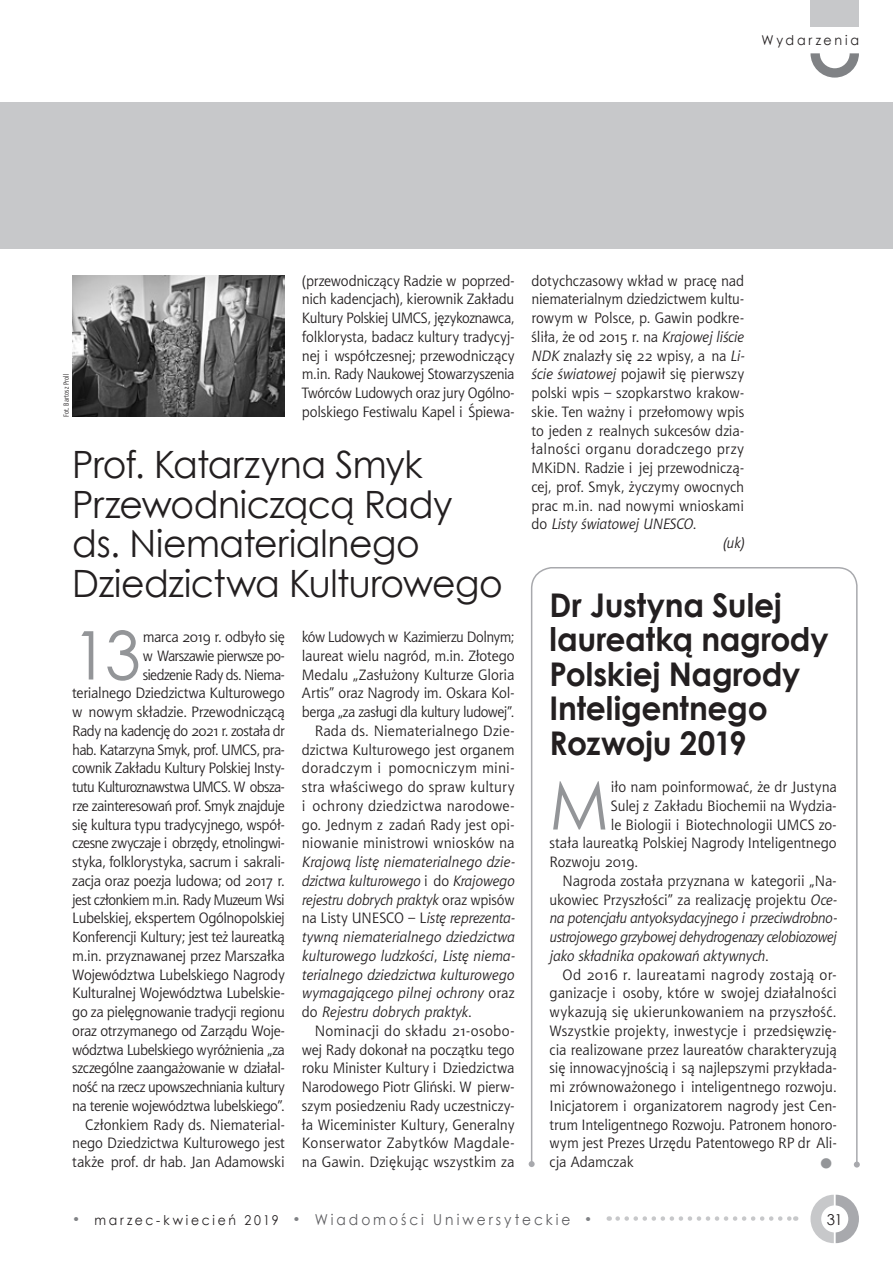
<style>
.page{position:relative;width:893px;height:1263px;background:#fff}
.page>*{position:absolute;margin:0;border:0;box-sizing:border-box;transform-origin:0 0}
.Tekst_z_inicjałem{font:67.2px "Century Gothic";color:#939598;scale:.96 1}
.Tytuł{font:37.65px/39.8px "Century Gothic";letter-spacing:-.015em;color:#231f20;scale:.96 1}
.Tekst_główny{font:34.5px "Century Gothic";color:#939598}
.Tytuł-2{font:700 32.7px/34.5px "Century Gothic";letter-spacing:-.01em;color:#231f20;scale:.96 1}
.Tekst_główny-2{font:15px/18.8px "Aerton EFN";letter-spacing:-.005em;color:#231f20;text-align:justify}
.Tekst_z_inicjałem-2{font:15px/18.8px "Aerton EFN";letter-spacing:-.02em;color:#231f20;text-align:right}
.Tekst_główny-3{font:italic 15px/18.8px "Aerton EFN";color:#231f20;text-align:justify}
.t1{font:15px "Century Gothic";letter-spacing:.215em;color:#5f5f62;scale:.92 1}
.Tekst_z_inicjałem-3{font:15px "Aerton EFN";color:#231f20}
.Autor{font:italic 15px "Aerton EFN";color:#231f20}
.t2{font:15px "Century Gothic";color:#231f20}
.t3{font:13.5px "Century Gothic";letter-spacing:.215em;color:#231f20;scale:.94 1}
.Copyright{font:7.5px "Aerton Cnd EFN";letter-spacing:.02em;color:#231f20}
.s1{font-style:normal}
.s2{font-style:italic}
.s3{font-size:13.5px;color:#808285}
.s4{font-size:13.5px;color:#231f20}
</style>
<div class="page">
<svg style="left:618px;top:1216px;width:178px;height:5px"></svg>
<svg style="left:810px;top:1195px;width:49px;height:48px"></svg>
<div style="left:821px;top:1205px;width:27px;height:27px;background:#fff;border-radius:50%"></div>
<div style="left:810px;top:0;width:49px;height:27px;background:#c7c8ca"></div>
<svg style="left:810px;top:53px;width:49px;height:25px"></svg>
<div style="left:820px;top:38px;width:30px;height:30px;background:#fff;border-radius:50%"></div>
<div style="left:0;top:102px;width:893px;height:146px;background:#c7c8ca"></div>
<img style="left:72px;top:275px;width:213px;height:142px">
<svg style="left:531px;top:567px;width:327px;height:598px"></svg>
<svg style="left:854px;top:1161px;width:6px;height:6px"></svg>
<svg style="left:529px;top:1161px;width:6px;height:6px"></svg>
<p class="t3" style="left:761px;top:31px;width:105px">Wydarzenia</p>
<p class="Copyright" style="left:62px;top:417px;width:44px;rotate:-90deg">Fot. Bartosz Proll</p>
<p class="Tekst_główny-2" style="left:302px;top:271px;width:214px">(przewodniczący Radzie w poprzed&shy;nich kadencjach), kierownik Zakładu Kultury Polskiej UMCS, językoznawca, folklorysta, badacz kultury tradycyj&shy;nej i współczesnej; przewodniczący m.in. Rady Naukowej Stowarzyszenia Twórców Ludowych oraz jury Ogólno&shy;polskiego Festiwalu Kapel i Śpiewa-</p>
<p class="Tytuł" style="left:72px;top:444px;width:450px">Prof. Katarzyna Smyk<br>Przewodniczącą Rady ds. Niematerialnego<br>Dziedzictwa Kulturowego</p>
<p class="Tekst_z_inicjałem" style="left:72px;top:608px;width:73px">13</p>
<p class="Tekst_z_inicjałem-2" style="left:72px;top:627px;width:214px">marca 2019 r. odbyło się<br>w Warszawie pierwsze po-<br>siedzenie Rady ds. Niema-<br>terialnego Dziedzictwa Kulturowego w nowym składzie. Przewodniczącą Rady na kadencję do 2021 r. została dr hab. Katarzyna Smyk, prof. UMCS, pra&shy;cownik Zakładu Kultury Polskiej Insty&shy;tutu Kulturoznawstwa UMCS. W obsza&shy;rze zainteresowań prof. Smyk znajduje się kultura typu tradycyjnego, współ&shy;czesne zwyczaje i obrzędy, etnolingwi&shy;styka, folklorystyka, sacrum i sakrali&shy;zacja oraz poezja ludowa; od 2017 r. jest członkiem m.in. Rady Muzeum Wsi Lubelskiej, ekspertem Ogólnopolskiej Konferencji Kultury; jest też laureatką m.in. przyznawanej przez Marszałka Województwa Lubelskiego Nagrody Kulturalnej Województwa Lubelskie&shy;go za pielęgnowanie tradycji regionu oraz otrzymanego od Zarządu Woje&shy;wództwa Lubelskiego wyróżnienia „za szczególne zaangażowanie w działal&shy;ność na rzecz upowszechniania kultury na terenie województwa lubelskiego”.</p>
<p class="Tekst_główny-2" style="left:72px;top:1115px;width:214px;text-indent:13px">Członkiem Rady ds. Niematerial&shy;nego Dziedzictwa Kulturowego jest także prof. dr hab. Jan Adamowski</p>
<p class="Tekst_główny-2" style="left:302px;top:627px;width:214px">ków Ludowych w Kazimierzu Dolnym; laureat wielu nagród, m.in. Złotego Medalu „Zasłużony Kulturze Gloria Artis” oraz Nagrody im. Oskara Kol&shy;berga „za zasługi dla kultury ludowej”.</p>
<p class="Tekst_główny-3" style="left:302px;top:721px;width:214px;text-indent:13px"><span class="s1">Rada ds. Niematerialnego Dzie&shy;dzictwa Kulturowego jest organem doradczym i pomocniczym mini&shy;stra właściwego do spraw kultury i ochrony dziedzictwa narodowe&shy;go. Jednym z zadań Rady jest opi&shy;niowanie ministrowi wniosków na </span>Krajową listę niematerialnego dzie&shy;dzictwa kulturowego <span class="s1">i do</span> Krajowego rejestru dobrych praktyk <span class="s1">oraz wpisów na Listy UNESCO – L</span>istę reprezenta&shy;tywną niematerialnego dziedzictwa kulturowego ludzkości<span class="s1">,</span> Listę niema&shy;terialnego dziedzictwa kulturowego wymagającego pilnej ochrony <span class="s1">oraz do</span> Rejestru dobrych praktyk<span class="s1">.</span></p>
<p class="Tekst_główny-2" style="left:302px;top:1021px;width:214px;text-indent:13px">Nominacji do składu 21-osobo&shy;wej Rady dokonał na początku tego roku Minister Kultury i Dziedzictwa Narodowego Piotr Gliński. W pierw&shy;szym posiedzeniu Rady uczestniczy&shy;ła Wiceminister Kultury, Generalny Konserwator Zabytków Magdale&shy;na Gawin. Dziękując wszystkim za</p>
<p class="Tekst_główny-2" style="left:531px;top:271px;width:214px">dotychczasowy wkład w pracę nad niematerialnym dziedzictwem kultu&shy;rowym w Polsce, p. Gawin podkre&shy;śliła, że od 2015 r. na <span class="s2">Krajowej liście NDK</span> znalazły się 22 wpisy, a na <span class="s2">Li&shy;ście światowej</span> pojawił się pierwszy polski wpis – szopkarstwo krakow&shy;skie. Ten ważny i przełomowy wpis to jeden z realnych sukcesów dzia&shy;łalności organu doradczego przy MKiDN. Radzie i jej przewodniczą&shy;cej, prof. Smyk, życzymy owocnych prac m.in. nad nowymi wnioskami do <span class="s2">Listy światowej UNESCO</span>.</p>
<p class="Autor" style="left:722px;top:534px;width:23px">(uk)</p>
<p class="Tytuł-2" style="left:550px;top:586px;width:292px">Dr Justyna Sulej laureatką nagrody<br>Polskiej Nagrody<br>Inteligentnego<br>Rozwoju 2019</p>
<p class="Tekst_z_inicjałem" style="left:550px;top:758px;width:63px">M</p>
<p class="Tekst_z_inicjałem-2" style="left:611px;top:777px;width:227px">iło nam poinformować, że dr Justyna</p>
<p class="Tekst_z_inicjałem-2" style="left:611px;top:796px;width:227px">Sulej z Zakładu Biochemii na Wydzia-</p>
<p class="Tekst_z_inicjałem-2" style="left:611px;top:815px;width:227px">le Biologii i Biotechnologii UMCS zo-</p>
<p class="Tekst_z_inicjałem-3" style="left:550px;top:834px;width:289px">stała laureatką Polskiej Nagrody Inteligentnego</p>
<p class="Tekst_z_inicjałem-2" style="left:550px;top:852px;width:90px">Rozwoju 2019.</p>
<p class="Tekst_główny-3" style="left:550px;top:871px;width:289px;text-indent:13px"><span class="s1">Nagroda została przyznana w kategorii „Na&shy;ukowiec Przyszłości” za realizację projektu</span> Oce&shy;na potencjału antyoksydacyjnego i przeciwdrobno&shy;ustrojowego grzybowej dehydrogenazy celobiozowej jako składnika opakowań aktywnych<span class="s1">.</span></p>
<p class="Tekst_główny-2" style="left:550px;top:965px;width:289px;text-indent:13px">Od 2016 r. laureatami nagrody zostają or&shy;ganizacje i osoby, które w swojej działalności wykazują się ukierunkowaniem na przyszłość.<br>Wszystkie projekty, inwestycje i przedsięwzię&shy;cia realizowane przez laureatów charakteryzują się innowacyjnością i są najlepszymi przykłada&shy;mi zrównoważonego i inteligentnego rozwoju.<br>Inicjatorem i organizatorem nagrody jest Cen&shy;trum Inteligentnego Rozwoju. Patronem honoro&shy;wym jest Prezes Urzędu Patentowego RP dr Ali&shy;cja Adamczak</p>
<p class="Tekst_główny" style="left:816px;top:1139px;width:22px">•</p>
<p class="t1" style="left:72px;top:1208px;width:567px"><span class="s3">•</span> <span class="s4">marzec-kwiecień 2019</span> <span class="s3">•</span> Wiadomości Uniwersyteckie <span class="s3">•</span></p>
<p class="t2" style="left:827px;top:1209px;width:18px">31</p>
</div>
